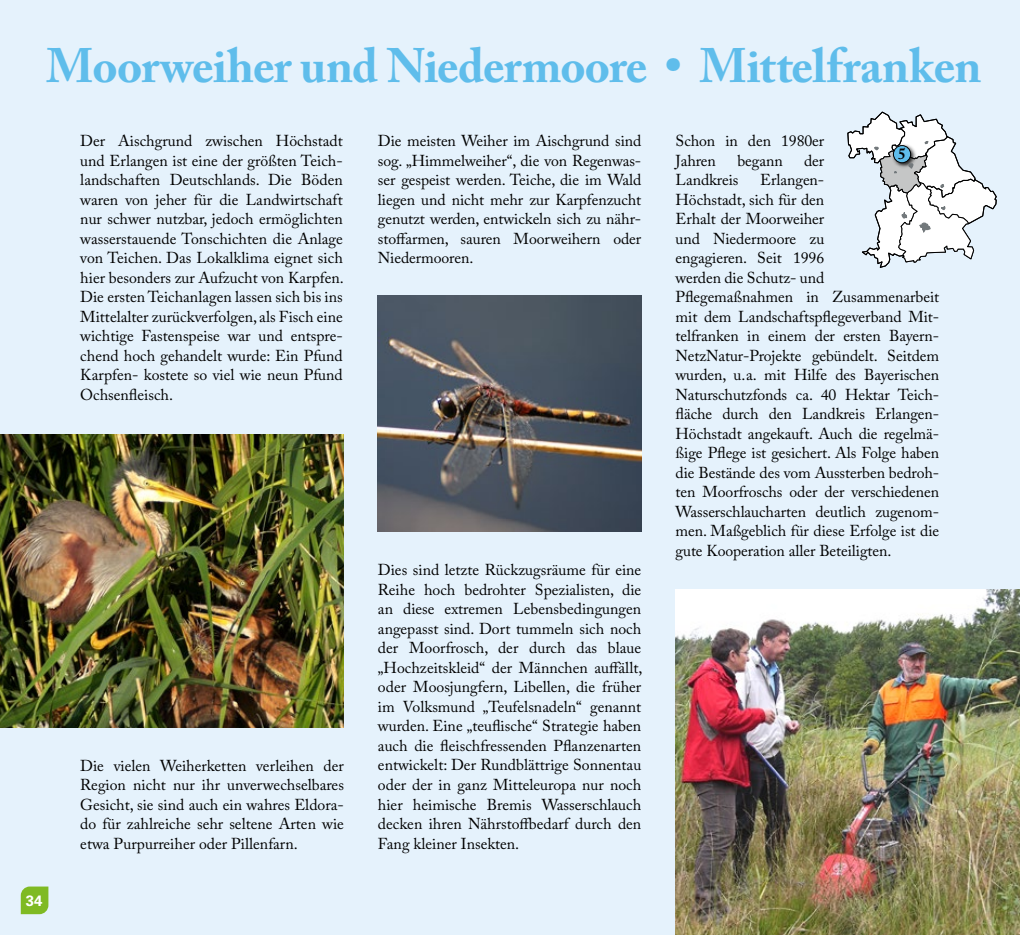
<style>
.page{position:relative;width:1020px;height:935px;background:#fff}
.page>*{position:absolute;margin:0;border:0;box-sizing:border-box;transform-origin:0 0}
.t1{font:700 48px "Adobe Caslon Pro";letter-spacing:-.015em;color:#5fbdeb}
.t2{font:15.75px/19.5px "Adobe Caslon Pro";letter-spacing:-.005em;color:#000;text-align:justify}
.t3{font:700 15.6px "Adobe Caslon Pro";color:#000}
.t4{font:700 15px "Univers LT Std";color:#fff}
</style>
<div class="page">
<div style="left:0;top:0;width:1020px;height:934px;background:#e5f2fc"></div>
<svg style="left:21px;top:886px;width:27px;height:28px"></svg>
<svg style="left:847px;top:111px;width:150px;height:157px"></svg>
<img style="left:676px;top:589px;width:344px;height:345px">
<img style="left:378px;top:296px;width:264px;height:235px">
<img style="left:0;top:434px;width:344px;height:293px">
<h2 class="t1" style="left:46px;top:38px;width:937px">Moorweiher und Niedermoore • Mittelfranken</h2>
<p class="t4" style="left:26px;top:892px;width:18px">34</p>
<p class="t2" style="left:80px;top:131px;width:265px">Der Aischgrund zwischen Höchstadt und Erlangen ist eine der größten Teich&shy;landschaften Deutschlands. Die Böden waren von jeher für die Landwirtschaft nur schwer nutzbar, jedoch ermöglichten wasserstauende Tonschichten die Anlage von Teichen. Das Lokalklima eignet sich hier besonders zur Aufzucht von Karpfen.<br>Die ersten Teichanlagen lassen sich bis ins Mittelalter zurückverfolgen, als Fisch eine wichtige Fastenspeise war und entspre&shy;chend hoch gehandelt wurde: Ein Pfund Karpfen- kostete so viel wie neun Pfund Ochsenfleisch.</p>
<p class="t2" style="left:80px;top:755px;width:265px">Die vielen Weiherketten verleihen der Region nicht nur ihr unverwechselbares Gesicht, sie sind auch ein wahres Eldora&shy;do für zahlreiche sehr seltene Arten wie etwa Purpurreiher oder Pillen farn.</p>
<p class="t2" style="left:378px;top:131px;width:265px">Die meisten Weiher im Aischgrund sind sog. „Himmelweiher“, die von Regenwas&shy;ser gespeist werden. Teiche, die im Wald liegen und nicht mehr zur Karpfenzucht genutzt werden, entwickeln sich zu nähr&shy;stoffarmen, sauren Moorweihern oder Niedermooren.</p>
<p class="t2" style="left:378px;top:560px;width:266px">Dies sind letzte Rückzugsräume für eine Reihe hoch bedrohter Spezialisten, die an diese extremen Lebensbedingungen angepasst sind. Dort tummeln sich noch der Moorfrosch, der durch das blaue „Hochzeitskleid“ der Männchen auffällt, oder Moosjungfern, Libellen, die früher im Volksmund „Teufelsnadeln“ genannt wurden. Eine „teuflische“ Strategie haben auch die fleischfressenden Pflanzenarten entwickelt: Der Rundblättrige Sonnentau oder der in ganz Mitteleuropa nur noch hier heimische Bremis Wasserschlauch decken ihren Nährstoffbedarf durch den Fang kleiner Insekten.</p>
<p class="t2" style="left:676px;top:131px;width:150px">Schon in den 1980er<br>Jahren</p>
<p class="t3" style="left:898px;top:145px;width:9px">5</p>
<p class="t2" style="left:737px;top:150px;width:47px">begann</p>
<p class="t2" style="left:804px;top:150px;width:22px">der</p>
<p class="t2" style="left:676px;top:170px;width:64px">Landkreis</p>
<p class="t2" style="left:676px;top:170px;width:265px;text-align:left;text-indent:85px">Erlangen-<br>Höchstadt, sich für den<br>Erhalt der Moorweiher<br>und Niedermoore zu<br>engagieren. Seit 1996<br>werden die Schutz- und Pflegemaßnahmen in Zusammenarbeit mit dem Landschaftspflegeverband Mit&shy;telfranken in einem der ersten Bayern-NetzNatur-Projekte gebündelt. Seitdem wurden, u. a. mit Hilfe des Bayerischen Naturschutzfonds ca. 40 Hektar Teich&shy;fläche durch den Landkreis Erlangen-Höchstadt angekauft. Auch die regelmä&shy;ßige Pflege ist gesichert. Als Folge haben die Bestände des vom Aussterben bedroh&shy;ten Moorfroschs oder der verschiedenen Wasserschlaucharten deutlich zugenom&shy;men. Maßgeblich für diese Erfolge ist die gute Kooperation aller Beteiligten.</p>
</div>
